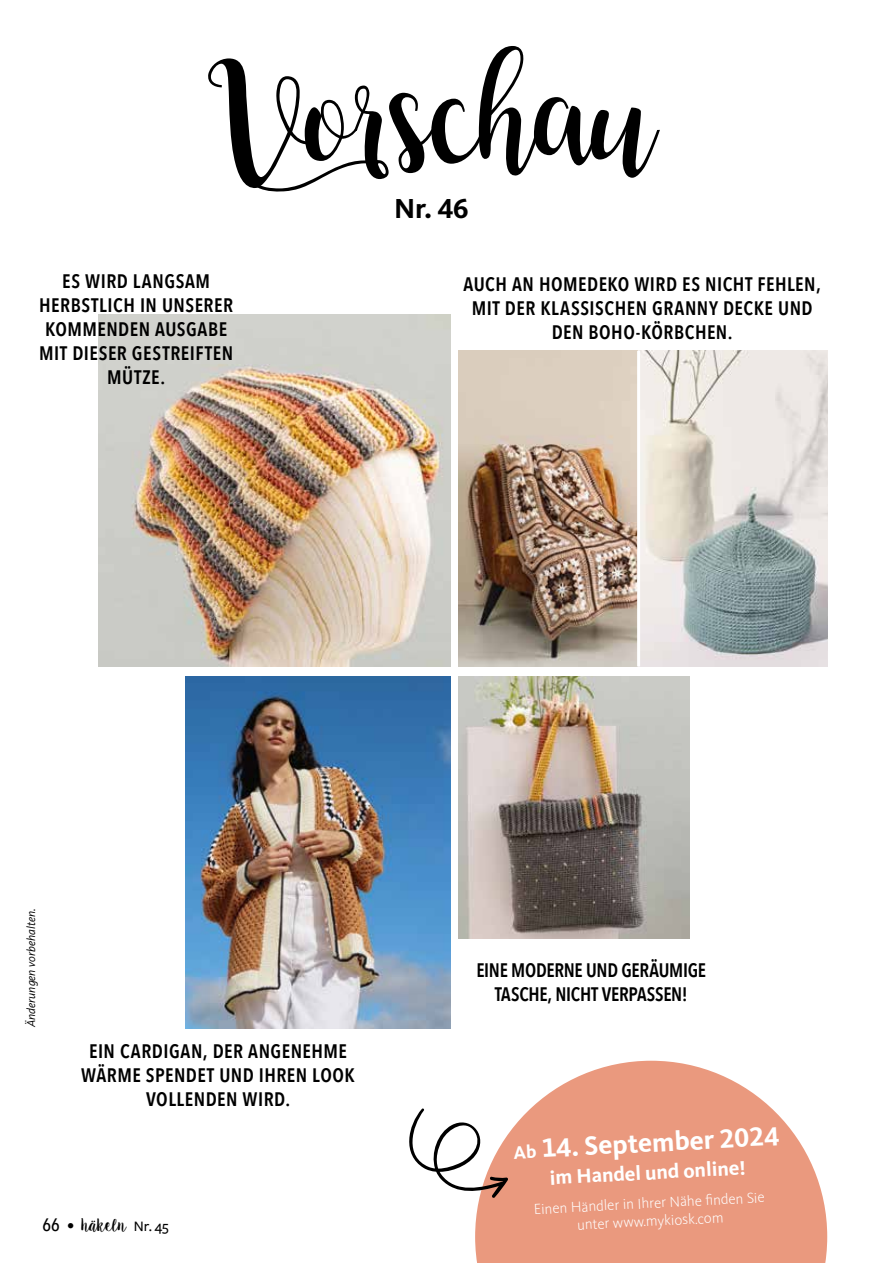
<style>
.page{position:relative;width:893px;height:1263px;background:#fff}
.page>*{position:absolute;margin:0;border:0;box-sizing:border-box;transform-origin:0 0}
.t1{font:120px "Buttercup Sample";color:#000}
.t2{font:700 28.5px "Kievit OT";color:#000}
.t3{font:700 27.3px "Kievit OT";color:#fff}
.t4{font:700 20.55px "Kievit OT";color:#fff}
.t5{font:600 19.5px/24px "Avenir Next Condensed";letter-spacing:.025em;color:#000;text-align:center}
.t6{font:600 19.5px/24px "Avenir Next Condensed";letter-spacing:-.015em;color:#000;text-align:center}
.t7{font:18px "Sugar Plums";letter-spacing:-.06em;color:#000}
.t8{font:300 15px/18px "Kievit OT";color:#fff;text-align:center}
.t9{font:italic 12px "Kievit OT";color:#000}
.s1{font-family:"Avenir Next Condensed";font-weight:500}
.s2{font-family:"Meta Pro";font-size:15px}
.s3{font-family:"Freight Sans";font-weight:500;font-size:15px}
.s4{font-size:18.6px}
</style>
<div class="page">
<img style="left:459px;top:676px;width:231px;height:262px">
<svg style="left:475px;top:1061px;width:352px;height:202px;fill:#ea997e"></svg>
<svg style="left:409px;top:1108px;width:99px;height:91px"></svg>
<img style="left:186px;top:676px;width:265px;height:352px">
<img style="left:99px;top:314px;width:352px;height:352px">
<img style="left:459px;top:351px;width:368px;height:315px">
<hr style="left:637px;top:351px;width:3px;height:315px;background:#fff">
<h1 class="t1" style="left:212px;top:54px;width:441px">Vorschau</h1>
<p class="t5" style="left:39px;top:269px;width:195px">ES WIRD LANGSAM<br>HERBSTLICH IN UNSERER<br>KOMMENDEN AUSGABE<br>MIT DIESER GESTREIFTEN<br>MÜTZE.</p>
<h2 class="t2" style="left:394px;top:191px;width:76px">Nr. 46</h2>
<p class="t5" style="left:463px;top:271px;width:359px">AUCH AN HOMEDEKO WIRD ES NICHT FEHLEN,<br>MIT DER KLASSISCHEN GRANNY DECKE UND<br>DEN BOHO-KÖRBCHEN.</p>
<p class="t9" style="left:24px;top:1027px;width:121px;rotate:-90deg">Änderungen vorbehalten.</p>
<p class="t5" style="left:81px;top:1039px;width:275px">EIN CARDIGAN, DER ANGENEHME<br>WÄRME SPENDET UND IHREN LOOK<br>VOLLENDEN WIRD.</p>
<p class="t7" style="left:43px;top:1214px;width:128px"><span class="s1">66</span> <span class="s2">•</span> häkeln <span class="s3">Nr. 45</span></p>
<p class="t6" style="left:476px;top:957px;width:231px">EINE MODERNE UND GERÄUMIGE<br>TASCHE, NICHT VERPASSEN!</p>
<h3 class="t3" style="left:512px;top:1134px;width:267px;rotate:-3deg"><span class="s4">Ab</span> 14. September 2024</h3>
<p class="t4" style="left:549px;top:1166px;width:198px;rotate:-3deg">im Handel und online!</p>
<p class="t8" style="left:533px;top:1200px;width:233px;rotate:-3deg">Einen Händler in Ihrer Nähe fi nden Sie unter www.mykiosk.com</p>
</div>
